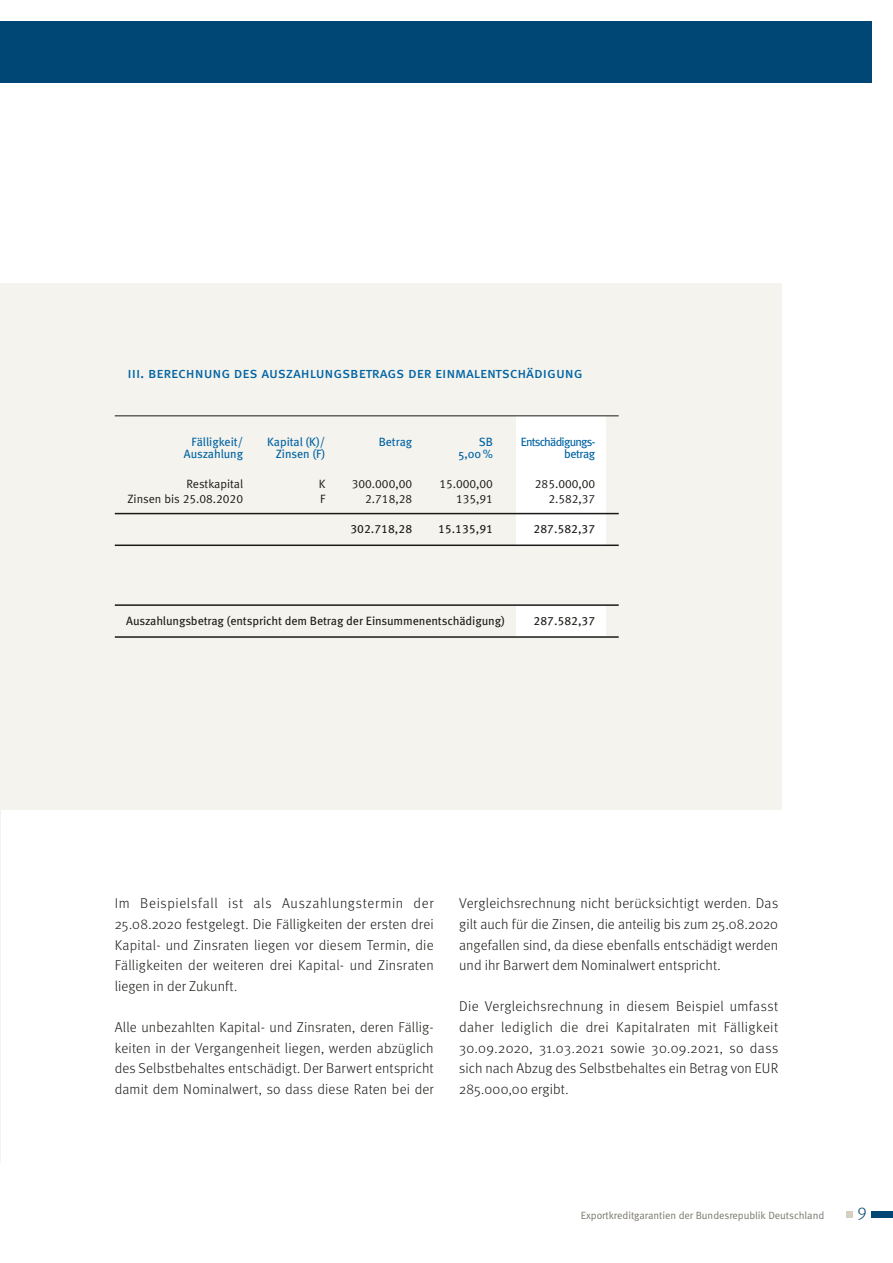
<style>
.page{position:relative;width:893px;height:1263px;background:#fff}
.page>*{position:absolute;margin:0;border:0;box-sizing:border-box;transform-origin:0 0}
.t1{font:17.25px "Meta Light LF";color:#004775}
.t2{font:15px "Meta Book Caps";letter-spacing:-.005em;color:#0063a4}
.Merkbl_Fließtext-201{font:300 14.25px/20.7px "Meta";letter-spacing:.005em;color:#1a1a18;text-align:justify}
.Tabelle_Gesamt{font:12px "Meta Pro";letter-spacing:-.01em;color:#1a1a18}
.Tabelle_schwarz_Eben{font:12px "Meta Normal LF";color:#1a1a18}
.Tabelle_Head_blau{font:12px/12px "Meta";letter-spacing:-.01em;color:#0063a4;text-align:right}
.Tabelle_Head_blau-2{font:12px/12px "Meta";letter-spacing:-.06em;color:#0063a4;text-align:right}
.t3{font:10.5px "Meta Normal";letter-spacing:-.005em;color:#7a766d}
</style>
<div class="page">
<div style="left:872px;top:1211px;width:21px;height:7px;background:#004775"></div>
<div style="left:846px;top:1211px;width:7px;height:7px;background:#d5cfc2"></div>
<div style="left:0;top:21px;width:872px;height:62px;background:#004775"></div>
<div style="left:0;top:284px;width:781px;height:526px;background:#f4f3ed"></div>
<div style="left:517px;top:416px;width:89px;height:129px;background:#fff"></div>
<hr style="left:115px;top:416px;width:504px;height:1px;background:#1a1a18">
<hr style="left:115px;top:513px;width:504px;height:1px;background:#1a1a18">
<hr style="left:115px;top:544px;width:504px;height:2px;background:#1a1a18">
<div style="left:517px;top:605px;width:89px;height:32px;background:#fff"></div>
<hr style="left:115px;top:604px;width:504px;height:2px;background:#1a1a18">
<hr style="left:115px;top:636px;width:504px;height:2px;background:#1a1a18">
<p class="t2" style="left:128px;top:364px;width:457px">iii. berechnung des auszahlungsbetrags der einmalentschädigung</p>
<p class="Tabelle_Head_blau" style="left:184px;top:435px;width:61px">Fälligkeit/<br>Auszahlung</p>
<p class="Tabelle_schwarz_Eben" style="left:187px;top:477px;width:58px">Restkapital</p>
<p class="Tabelle_schwarz_Eben" style="left:128px;top:492px;width:117px">Zinsen bis 25.08.2020</p>
<p class="Tabelle_Head_blau" style="left:267px;top:435px;width:59px">Kapital (K)/<br>Zinsen (F)</p>
<p class="Tabelle_schwarz_Eben" style="left:319px;top:477px;width:8px">K</p>
<p class="Tabelle_schwarz_Eben" style="left:320px;top:492px;width:7px">F</p>
<p class="Tabelle_Head_blau" style="left:379px;top:435px;width:35px">Betrag</p>
<p class="Tabelle_schwarz_Eben" style="left:352px;top:477px;width:62px">300.000,00</p>
<p class="Tabelle_schwarz_Eben" style="left:365px;top:492px;width:48px">2.718,28</p>
<p class="Tabelle_Gesamt" style="left:350px;top:519px;width:63px">302.718,28</p>
<p class="Tabelle_Head_blau" style="left:459px;top:435px;width:36px">SB<br>5,00%</p>
<p class="Tabelle_schwarz_Eben" style="left:439px;top:477px;width:55px">15.000,00</p>
<p class="Tabelle_schwarz_Eben" style="left:456px;top:492px;width:38px">135,91</p>
<p class="Tabelle_Gesamt" style="left:438px;top:519px;width:56px">15.135,91</p>
<p class="Tabelle_Head_blau-2" style="left:521px;top:435px;width:76px">Entschädigungs&shy;betrag</p>
<p class="Tabelle_schwarz_Eben" style="left:535px;top:477px;width:62px">285.000,00</p>
<p class="Tabelle_schwarz_Eben" style="left:548px;top:492px;width:48px">2.582,37</p>
<p class="Tabelle_Gesamt" style="left:533px;top:519px;width:63px">287.582,37</p>
<p class="Tabelle_Gesamt" style="left:126px;top:611px;width:380px">Auszahlungsbetrag (entspricht dem Betrag der Einsummenentschädigung)</p>
<p class="Tabelle_Gesamt" style="left:533px;top:611px;width:63px">287.582,37</p>
<p class="Merkbl_Fließtext-201" style="left:115px;top:893px;width:320px">Im Beispielsfall ist als Auszahlungstermin der 25.08.2020 festgelegt. Die Fälligkeiten der ersten drei Kapital- und Zinsraten liegen vor diesem Termin, die Fälligkeiten der weiteren drei Kapital- und Zinsraten liegen in der Zukunft.</p>
<p class="Merkbl_Fließtext-201" style="left:115px;top:1016px;width:320px">Alle unbezahlten Kapital- und Zinsraten, deren Fällig&shy;keiten in der Vergangenheit liegen, werden abzüglich des Selbstbehaltes entschädigt. Der Barwert entspricht damit dem Nominalwert, so dass diese Raten bei der</p>
<p class="Merkbl_Fließtext-201" style="left:459px;top:893px;width:320px">Vergleichsrechnung nicht berücksichtigt werden. Das gilt auch für die Zinsen, die anteilig bis zum 25.08.2020 angefallen sind, da diese ebenfalls entschädigt werden und ihr Barwert dem Nominalwert entspricht.</p>
<p class="Merkbl_Fließtext-201" style="left:459px;top:996px;width:320px">Die Vergleichsrechnung in diesem Beispiel umfasst daher lediglich die drei Kapitalraten mit Fälligkeit 30.09.2020, 31.03.2021 sowie 30.09.2021, so dass sich nach Abzug des Selbstbehaltes ein Betrag von EUR 285.000,00 ergibt.</p>
<p class="t3" style="left:581px;top:1209px;width:245px">Exportkreditgarantien der Bundesrepublik Deutschland</p>
<p class="t1" style="left:857px;top:1203px;width:11px">9</p>
</div>
